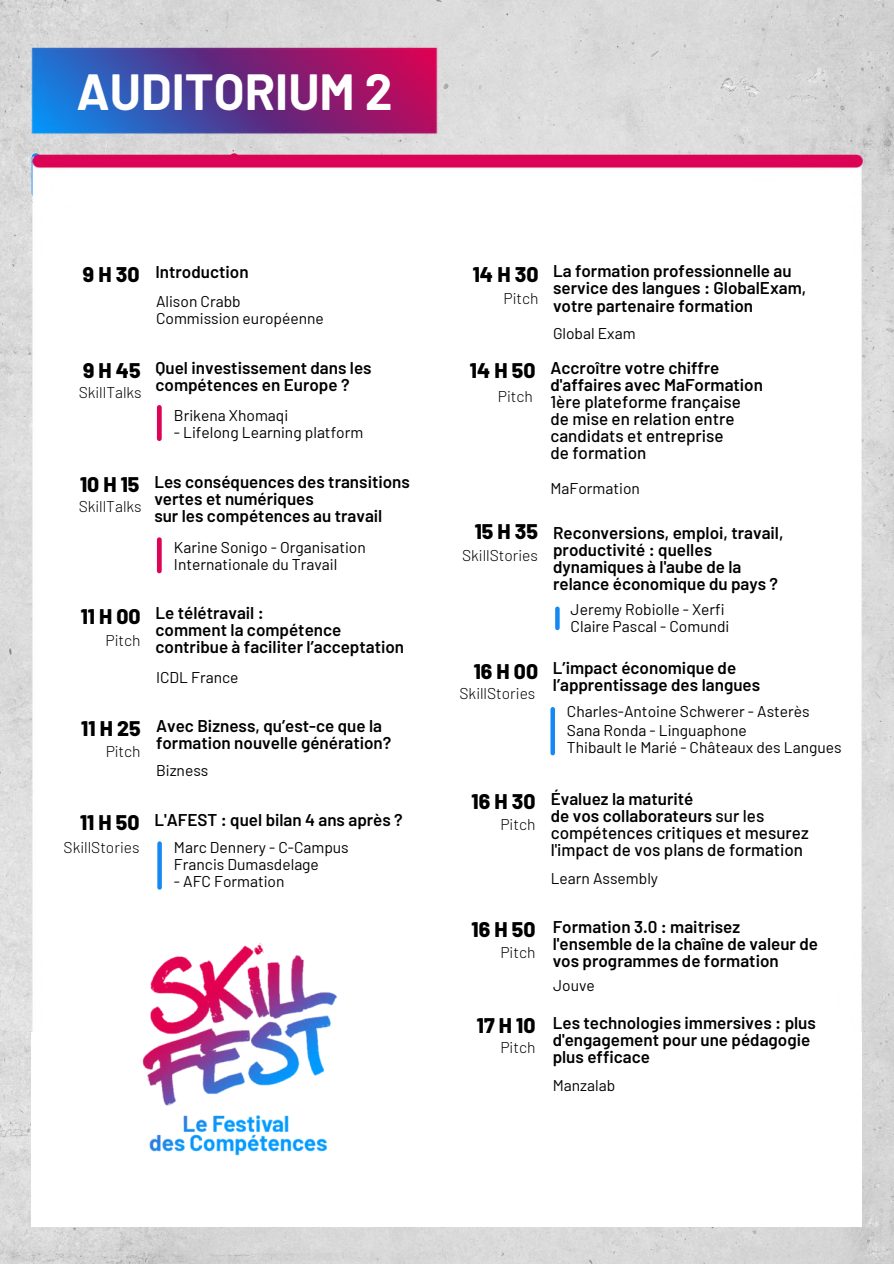
<style>
.page{position:relative;width:894px;height:1264px;background:#fff}
.page>*{position:absolute;margin:0;border:0;box-sizing:border-box;transform-origin:0 0}
.t1{font:700 49.65px "Barlow";color:#fff}
.t2{font:800 21.15px "Barlow";letter-spacing:.2em;color:#000}
.t3{font:600 16.95px/17px "Barlow";color:#000}
.t4{font:500 16.95px/17px "Barlow";color:#000}
.t5{font:15.6px/17px "Barlow";color:#000}
.t6{font:300 15.6px "Barlow";color:#000}
.s1{font-weight:600}
</style>
<div class="page">
<img style="left:0;top:0;width:893px;height:1263px">
<img style="left:16px;top:152px;width:846px;height:901px">
<div style="left:157px;top:407px;width:5px;height:32px;background:#dc0456"></div>
<div style="left:157px;top:539px;width:5px;height:32px;background:#dc0456"></div>
<div style="left:157px;top:843px;width:5px;height:44px;background:#1489f2"></div>
<svg style="left:555px;top:608px;width:4px;height:20px"></svg>
<div style="left:550px;top:709px;width:5px;height:44px;background:#1489f2"></div>
<img style="left:0;top:19px;width:473px;height:128px">
<div style="left:31px;top:1031px;width:830px;height:195px;background:#fff"></div>
<img style="left:123px;top:933px;width:234px;height:223px">
<p class="t1" style="left:77px;top:60px;width:317px">AUDITORIUM 2</p>
<p class="t2" style="left:83px;top:260px;width:58px">9H30</p>
<p class="t2" style="left:83px;top:357px;width:59px">9H45</p>
<p class="t6" style="left:79px;top:383px;width:65px">SkillTalks</p>
<p class="t3" style="left:155px;top:262px;width:95px">Introduction</p>
<p class="t5" style="left:156px;top:292px;width:86px">Alison Crabb</p>
<p class="t5" style="left:156px;top:309px;width:169px">Commission européenne</p>
<p class="t3" style="left:155px;top:359px;width:218px">Quel investissement dans les compétences en Europe ?</p>
<p class="t5" style="left:174px;top:406px;width:116px">Brikena Xhomaqi</p>
<p class="t5" style="left:174px;top:423px;width:191px">- Lifelong Learning platform</p>
<p class="t2" style="left:472px;top:260px;width:67px">14H30</p>
<p class="t6" style="left:503px;top:288px;width:36px">Pitch</p>
<p class="t2" style="left:470px;top:357px;width:67px">14H50</p>
<p class="t6" style="left:497px;top:386px;width:36px">Pitch</p>
<p class="t3" style="left:553px;top:262px;width:255px">La formation professionnelle au service des langues : GlobalExam, votre partenaire formation</p>
<p class="t5" style="left:553px;top:325px;width:84px">Global Exam</p>
<p class="t3" style="left:550px;top:359px;width:214px">Accroître votre chiffre d'affaires avec MaFormation</p>
<p class="t4" style="left:550px;top:393px;width:192px">1ère plateforme française</p>
<p class="t4" style="left:550px;top:410px;width:185px">de mise en relation entre candidats et entreprise</p>
<p class="t4" style="left:550px;top:444px;width:97px">de formation</p>
<p class="t2" style="left:80px;top:471px;width:61px">10H15</p>
<p class="t6" style="left:79px;top:496px;width:65px">SkillTalks</p>
<p class="t2" style="left:81px;top:603px;width:61px">11H00</p>
<p class="t6" style="left:106px;top:630px;width:36px">Pitch</p>
<p class="t2" style="left:81px;top:714px;width:61px">11H25</p>
<p class="t6" style="left:106px;top:741px;width:36px">Pitch</p>
<p class="t3" style="left:154px;top:473px;width:257px">Les conséquences des transitions vertes et numériques</p>
<p class="t3" style="left:154px;top:507px;width:229px">sur les compétences au travail</p>
<p class="t5" style="left:174px;top:538px;width:193px">Karine Sonigo - Organisation<br>Internationale du Travail</p>
<p class="t3" style="left:155px;top:603px;width:110px">Le télétravail :</p>
<p class="t3" style="left:155px;top:620px;width:187px">comment la compétence</p>
<p class="t3" style="left:155px;top:637px;width:250px">contribue à faciliter l’acceptation</p>
<p class="t5" style="left:156px;top:668px;width:84px">ICDL France</p>
<p class="t3" style="left:156px;top:716px;width:237px">Avec Bizness, qu’est-ce que la formation nouvelle génération?</p>
<p class="t5" style="left:156px;top:760px;width:54px">Bizness</p>
<p class="t2" style="left:474px;top:518px;width:65px">15H35</p>
<p class="t6" style="left:462px;top:545px;width:77px">SkillStories</p>
<p class="t2" style="left:473px;top:657px;width:66px">16H00</p>
<p class="t6" style="left:459px;top:683px;width:77px">SkillStories</p>
<p class="t5" style="left:550px;top:479px;width:91px">MaFormation</p>
<p class="t3" style="left:553px;top:523px;width:232px">Reconversions, emploi, travail, productivité : quelles dynamiques à l'aube de la relance économique du pays ?</p>
<p class="t5" style="left:570px;top:600px;width:155px">Jeremy Robiolle - Xerfi</p>
<p class="t5" style="left:570px;top:617px;width:160px">Claire Pascal - Comundi</p>
<p class="t3" style="left:552px;top:659px;width:209px">L’impact économique de l’apprentissage des langues</p>
<p class="t5" style="left:566px;top:702px;width:244px">Charles-Antoine Schwerer - Asterès</p>
<p class="t5" style="left:566px;top:721px;width:181px">Sana Ronda - Linguaphone</p>
<p class="t5" style="left:566px;top:738px;width:276px">Thibault le Marié - Châteaux des Langues</p>
<p class="t2" style="left:80px;top:809px;width:61px">11H50</p>
<p class="t6" style="left:64px;top:837px;width:77px">SkillStories</p>
<p class="t3" style="left:154px;top:810px;width:250px">L'AFEST : quel bilan 4 ans après ?</p>
<p class="t5" style="left:174px;top:838px;width:176px">Marc Dennery - C-Campus</p>
<p class="t5" style="left:174px;top:855px;width:146px">Francis Dumasdelage</p>
<p class="t5" style="left:174px;top:872px;width:112px">- AFC Formation</p>
<p class="t2" style="left:471px;top:787px;width:65px">16H30</p>
<p class="t6" style="left:500px;top:814px;width:36px">Pitch</p>
<p class="t3" style="left:550px;top:789px;width:144px">Évaluez la maturité</p>
<p class="t4" style="left:550px;top:806px;width:259px"><span class="s1">de vos collaborateurs</span> sur les compétences critiques et mesurez l'impact de vos plans de formation</p>
<p class="t5" style="left:550px;top:869px;width:109px">Learn Assembly</p>
<p class="t2" style="left:471px;top:915px;width:65px">16H50</p>
<p class="t6" style="left:500px;top:942px;width:36px">Pitch</p>
<p class="t3" style="left:552px;top:917px;width:267px">Formation 3.0 : maitrisez l'ensemble de la chaîne de valeur de vos programmes de formation</p>
<p class="t5" style="left:553px;top:976px;width:43px">Jouve</p>
<p class="t2" style="left:477px;top:1012px;width:60px">17H10</p>
<p class="t6" style="left:500px;top:1037px;width:36px">Pitch</p>
<p class="t3" style="left:552px;top:1013px;width:264px">Les technologies immersives : plus d'engagement pour une pédagogie plus efficace</p>
<p class="t5" style="left:552px;top:1076px;width:64px">Manzalab</p>
</div>
